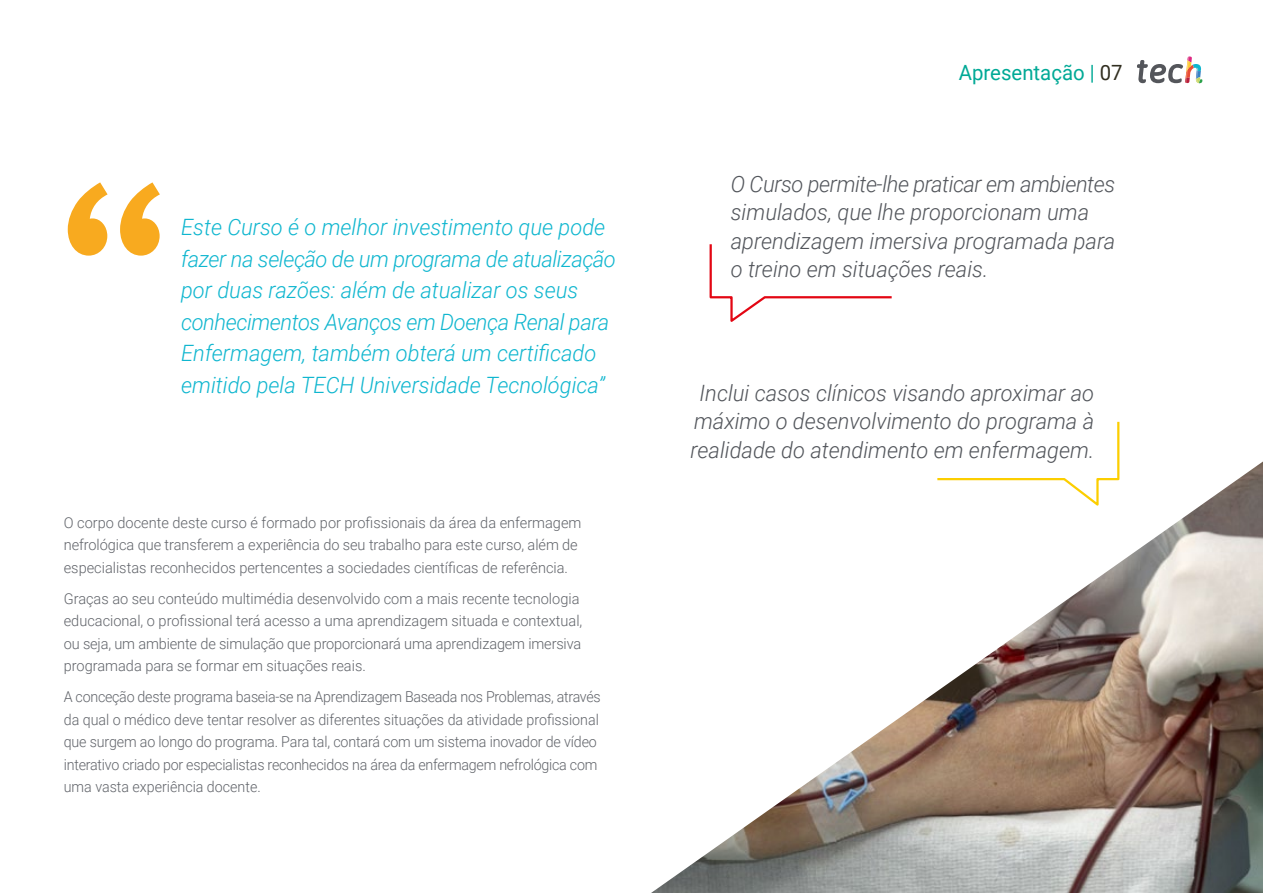
<style>
.page{position:relative;width:1263px;height:893px;background:#fff}
.page>*{position:absolute;margin:0;border:0;box-sizing:border-box;transform-origin:0 0}
.t1{font:italic 300 22.5px/28.5px "Roboto";color:#52555b;text-align:center}
.t2{font:italic 300 22.5px/31.5px "Roboto";color:#0fb6cf}
.t3{font:21px "Roboto";color:#00a996}
.t4{font:300 15px/22.5px "Roboto";letter-spacing:-.005em;color:#61646a}
.t5{font:300 15px/22.5px "Roboto";letter-spacing:-.005em;color:#61646a;scale:.95 1}
.s1{color:#312e20}
</style>
<div class="page">
<img style="left:651px;top:461px;width:612px;height:432px">
<svg style="left:68px;top:182px;width:92px;height:74px"></svg>
<svg style="left:935px;top:421px;width:185px;height:88px"></svg>
<svg style="left:709px;top:244px;width:183px;height:78px"></svg>
<svg style="left:1137px;top:57px;width:65px;height:27px"></svg>
<p class="t2" style="left:181px;top:211px;width:436px">Este Curso é o melhor investimento que pode fazer na seleção de um programa de atualização por duas razões: além de atualizar os seus conhecimentos Avanços em Doença Renal para Enfermagem, também obterá um certificado emitido pela TECH Universidade Tecnológica”</p>
<p class="t4" style="left:64px;top:511px;width:519px">O corpo docente deste curso é formado por profissionais da área da enfermagem nefrológica que transferem a experiência do seu trabalho para este curso, além de especialistas reconhecidos pertencentes a sociedades científicas de referência.</p>
<p class="t4" style="left:64px;top:587px;width:520px">Graças ao seu conteúdo multimédia desenvolvido com a mais recente tecnologia educacional, o profissional terá acesso a uma aprendizagem situada e contextual, ou seja, um ambiente de simulação que proporcionará uma aprendizagem imersiva programada para se formar em situações reais.</p>
<p class="t5" style="left:64px;top:685px;width:567px">A conceção deste programa baseia-se na Aprendizagem Baseada nos Problemas, através da qual o médico deve tentar resolver as diferentes situações da atividade profissional que surgem ao longo do programa. Para tal, contará com um sistema inovador de vídeo interativo criado por especialistas reconhecidos na área da enfermagem nefrológica com uma vasta experiência docente.</p>
<h2 class="t3" style="left:959px;top:57px;width:165px">Apresentação | <span class="s1">07</span></h2>
<h1 class="t1" style="left:731px;top:169px;width:386px;text-align:left">O Curso permite-lhe praticar em ambientes simulados, que lhe proporcionam uma aprendizagem imersiva programada para o treino em situações reais.</h1>
<h1 class="t1" style="left:691px;top:378px;width:405px">Inclui casos clínicos visando aproximar ao máximo o desenvolvimento do programa à realidade do atendimento em enfermagem.</h1>
</div>
